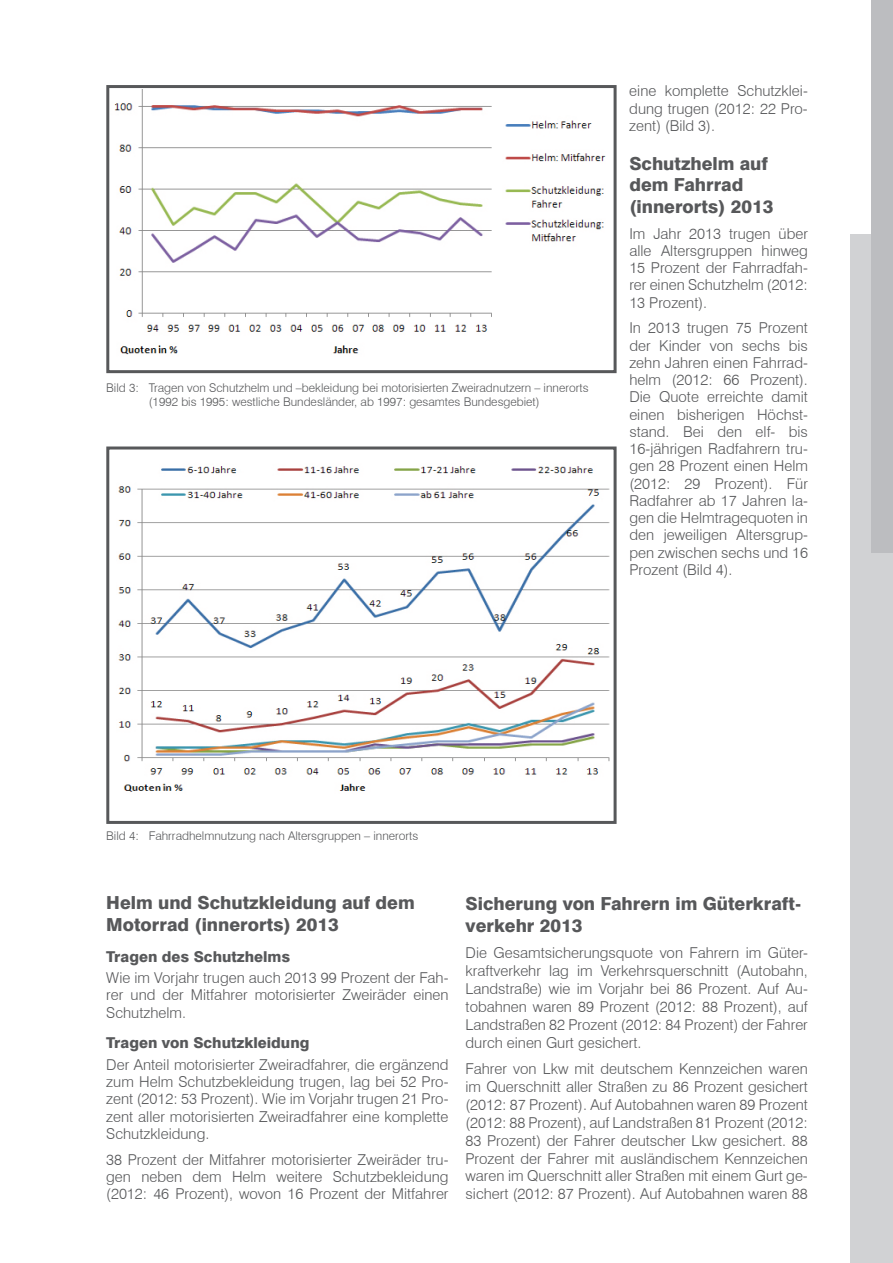
<style>
.page{position:relative;width:893px;height:1263px;background:#fff}
.page>*{position:absolute;margin:0;border:0;box-sizing:border-box;transform-origin:0 0}
.t1{font:800 18px/21.6px "Swiss 721 BT";color:#57585a}
.t2{font:300 15px/17.2px "Swiss 721 BT";color:#57585a;text-align:justify}
.t3{font:800 15px "Swiss 721 BT";color:#57585a}
.t4{font:300 12px/14.4px "Swiss 721 BT";color:#57585a;text-align:center}
</style>
<div class="page">
<div style="left:850px;top:234px;width:43px;height:1029px;background:#d1d2d4"></div>
<div style="left:872px;top:0;width:21px;height:553px;background:#bcbdc0"></div>
<img style="left:114px;top:89px;width:492px;height:266px">
<img style="left:118px;top:466px;width:492px;height:326px">
<div style="left:106px;top:446px;width:511px;height:378px;border:3px solid #57585a"></div>
<div style="left:106px;top:85px;width:511px;height:288px;border:3px solid #57585a"></div>
<p class="t4" style="left:106px;top:380px;width:484px">Bild 3: Tragen von Schutzhelm und –bekleidung bei motorisierten Zweiradnutzern – innerorts (1992 bis 1995: westliche Bundesländer, ab 1997: gesamtes Bundesgebiet)</p>
<p class="t2" style="left:629px;top:82px;width:180px">eine komplette Schutzklei&shy;dung trugen (2012: 22 Pro&shy;zent) (Bild 3).</p>
<p class="t1" style="left:629px;top:152px;width:146px">Schutzhelm auf dem Fahrrad (innerorts) 2013</p>
<p class="t2" style="left:629px;top:224px;width:180px">Im Jahr 2013 trugen über alle Altersgruppen hinweg 15 Prozent der Fahrradfah&shy;rer einen Schutzhelm (2012:<br>13 Prozent).</p>
<p class="t2" style="left:629px;top:319px;width:180px">In 2013 trugen 75 Prozent der Kinder von sechs bis zehn Jahren einen Fahrrad&shy;helm (2012: 66 Prozent).<br>Die Quote erreichte damit einen bisherigen Höchst&shy;stand. Bei den elf- bis 16-jährigen Radfahrern tru&shy;gen 28 Prozent einen Helm (2012: 29 Prozent). Für Radfahrer ab 17 Jahren la&shy;gen die Helmtragequoten in den jeweiligen Altersgrup&shy;pen zwischen sechs und 16<br>Prozent (Bild 4).</p>
<p class="t4" style="left:106px;top:829px;width:314px">Bild 4: Fahrradhelmnutzung nach Altersgruppen – innerorts</p>
<p class="t1" style="left:106px;top:892px;width:310px">Helm und Schutzkleidung auf dem<br>Motorrad (innerorts) 2013</p>
<p class="t3" style="left:106px;top:947px;width:185px">Tragen des Schutzhelms</p>
<p class="t2" style="left:106px;top:969px;width:344px">Wie im Vorjahr trugen auch 2013 99 Prozent der Fah&shy;rer und der Mitfahrer motorisierter Zweiräder einen Schutzhelm.</p>
<p class="t3" style="left:106px;top:1034px;width:205px">Tragen von Schutzkleidung</p>
<p class="t2" style="left:106px;top:1056px;width:344px">Der Anteil motorisierter Zweiradfahrer, die ergänzend zum Helm Schutzbekleidung trugen, lag bei 52 Pro&shy;zent (2012: 53 Prozent). Wie im Vorjahr trugen 21 Pro&shy;zent aller motorisierten Zweiradfahrer eine komplette Schutzkleidung.</p>
<p class="t2" style="left:106px;top:1150px;width:344px">38 Prozent der Mitfahrer motorisierter Zweiräder tru&shy;gen neben dem Helm weitere Schutzbekleidung (2012: 46 Prozent), wovon 16 Prozent der Mitfahrer</p>
<p class="t1" style="left:466px;top:892px;width:337px;line-height:22.2px">Sicherung von Fahrern im Güterkraft&shy;verkehr 2013</p>
<p class="t2" style="left:466px;top:944px;width:344px;line-height:17.9px">Die Gesamtsicherungsquote von Fahrern im Güter&shy;kraftverkehr lag im Verkehrsquerschnitt (Autobahn, Landstraße) wie im Vorjahr bei 86 Prozent. Auf Au&shy;tobahnen waren 89 Prozent (2012: 88 Prozent), auf Landstraßen 82 Prozent (2012: 84 Prozent) der Fahrer durch einen Gurt gesichert.</p>
<p class="t2" style="left:466px;top:1060px;width:344px;line-height:17.9px">Fahrer von Lkw mit deutschem Kennzeichen waren im Querschnitt aller Straßen zu 86 Prozent gesichert (2012: 87 Prozent). Auf Autobahnen waren 89 Prozent (2012: 88 Prozent), auf Landstraßen 81 Prozent (2012:<br>83 Prozent) der Fahrer deutscher Lkw gesichert. 88<br>Prozent der Fahrer mit ausländischem Kennzeichen waren im Querschnitt aller Straßen mit einem Gurt ge&shy;sichert (2012: 87 Prozent). Auf Autobahnen waren 88</p>
</div>
